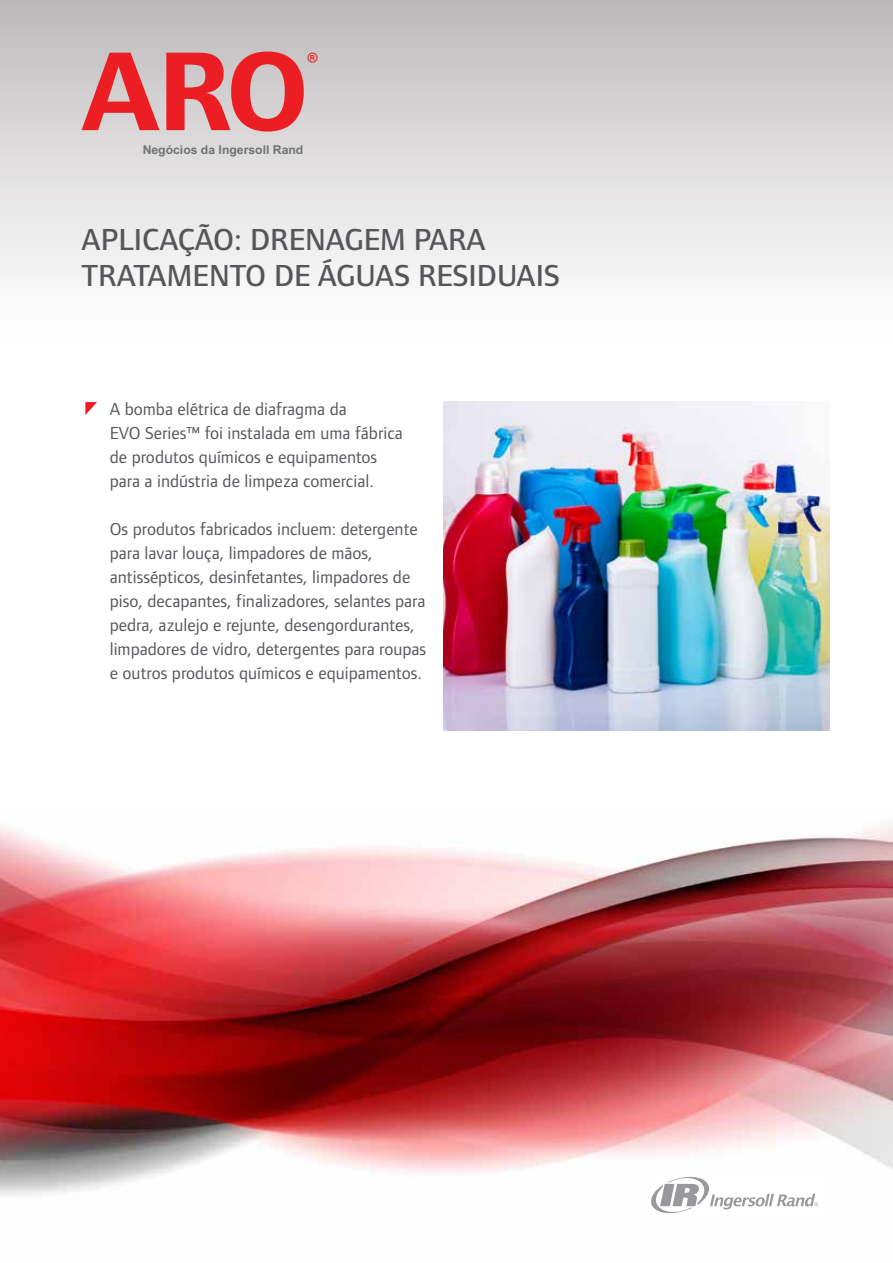
<style>
.page{position:relative;width:893px;height:1263px;background:#fff}
.page>*{position:absolute;margin:0;border:0;box-sizing:border-box;transform-origin:0 0}
.t1{font:500 31.5px/36px "Foundry Form Sans";color:#55565a}
.t2{font:18px/24px "Foundry Form Sans";color:#54565a}
.t3{font:700 12.15px "Arial";color:#717275}
</style>
<div class="page">
<img style="left:0;top:823px;width:893px;height:372px">
<div style="left:0;top:0;width:893px;height:497px;background:linear-gradient(to bottom,#c6c3c4,#fff)"></div>
<svg style="left:82px;top:53px;width:78px;height:77px;background:#dd7b7f"></svg>
<svg style="left:166px;top:51px;width:152px;height:81px;background:#df7176"></svg>
<img style="left:443px;top:402px;width:386px;height:328px">
<div style="left:651px;top:1174px;width:177px;height:47px;background:#fff"></div>
<svg style="left:651px;top:1176px;width:167px;height:38px"></svg>
<svg style="left:86px;top:402px;width:29px;height:14px"></svg>
<p class="t3" style="left:143px;top:141px;width:162px">Negócios da Ingersoll Rand</p>
<h1 class="t1" style="left:82px;top:222px;width:480px">APLICAÇÃO: DRENAGEM PARA<br>TRATAMENTO DE ÁGUAS RESIDUAIS</h1>
<p class="t2" style="left:110px;top:397px;width:295px">A bomba elétrica de diafragma da<br>EVO Series™ foi instalada em uma fábrica de produtos químicos e equipamentos para a indústria de limpeza comercial.</p>
<p class="t2" style="left:110px;top:517px;width:318px">Os produtos fabricados incluem: detergente para lavar louça, limpadores de mãos, antissépticos, desinfetantes, limpadores de piso, decapantes, finalizadores, selantes para pedra, azulejo e rejunte, desengordurantes, limpadores de vidro, detergentes para roupas e outros produtos químicos e equipamentos.</p>
</div>
